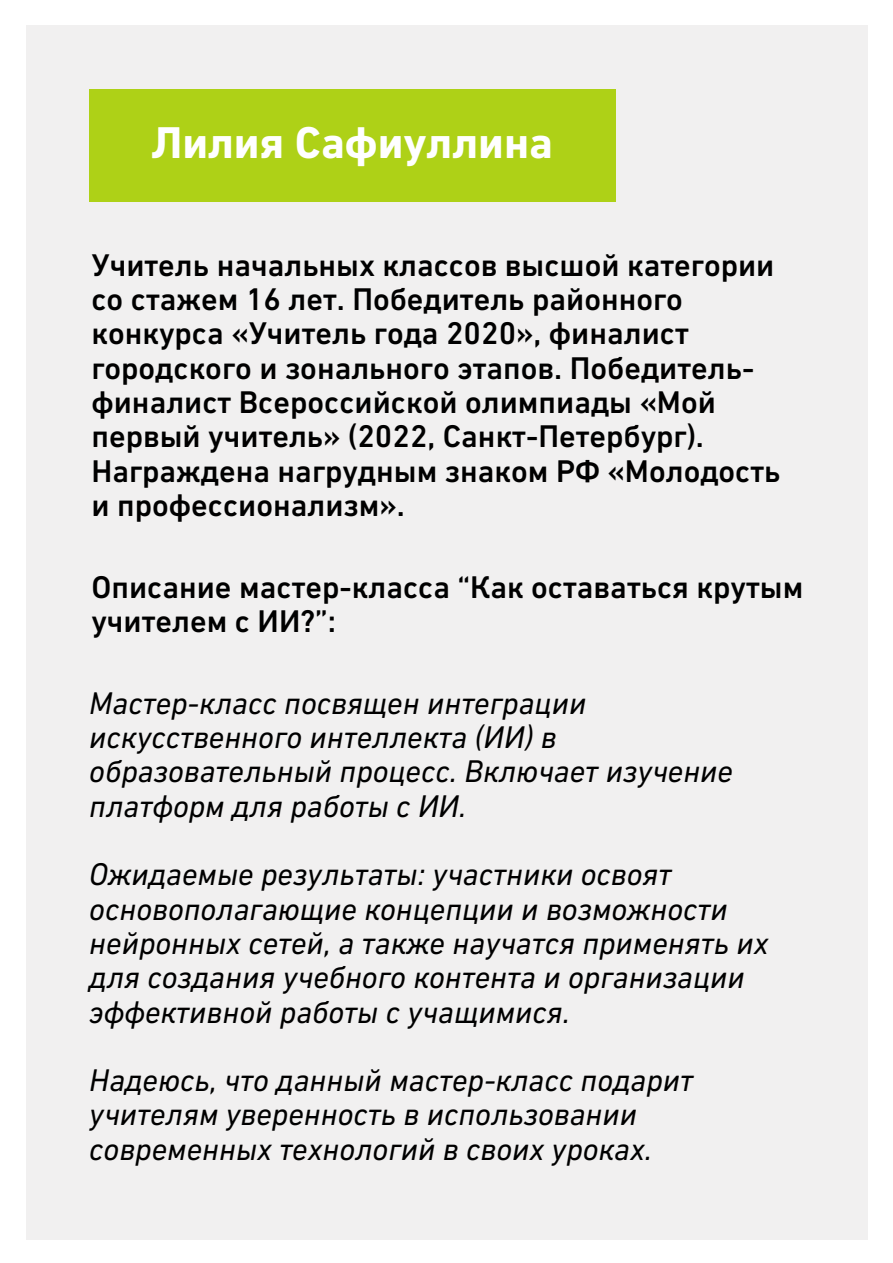
<style>
.page{position:relative;width:893px;height:1263px;background:#fff}
.page>*{position:absolute;margin:0;border:0;box-sizing:border-box;transform-origin:0 0}
.t1{font:700 45.3px "DIN Next CYR";color:#fff}
.t2{font:italic 31.95px/34.3px "DIN Next CYR";color:#000}
.t3{font:500 31.95px/34.3px "DIN Next CYR";color:#000}
</style>
<div class="page">
<div style="left:27px;top:25px;width:841px;height:1215px;background:#f1f0f0"></div>
<div style="left:89px;top:89px;width:526px;height:113px;background:#aed117"></div>
<h1 class="t1" style="left:152px;top:123px;width:403px">Лилия Сафиуллина</h1>
<h2 class="t3" style="left:91px;top:249px;width:690px">Учитель начальных классов высшой категории со стажем 16 лет. Победитель районного конкурса «Учитель года 2020», финалист городского и зонального этапов. Победитель&shy;финалист Всероссийской олимпиады «Мой первый учитель» (2022, Санкт-Петербург).<br>Награждена нагрудным знаком РФ «Молодость и профессионализм».</h2>
<h2 class="t3" style="left:91px;top:571px;width:713px">Описание мастер-класса “Как оставаться крутым учителем с ИИ?”:</h2>
<p class="t2" style="left:89px;top:687px;width:645px">Мастер-класс посвящен интеграции искусственного интеллекта (ИИ) в образовательный процесс. Включает изучение платформ для работы с ИИ.</p>
<p class="t2" style="left:89px;top:859px;width:680px">Ожидаемые результаты: участники освоят основополагающие концепции и возможности нейронных сетей, а также научатся применять их для создания учебного контента и организации эффективной работы с учащимися.</p>
<p class="t2" style="left:89px;top:1065px;width:605px">Надеюсь, что данный мастер-класс подарит учителям уверенность в использовании современных технологий в своих уроках.</p>
</div>
